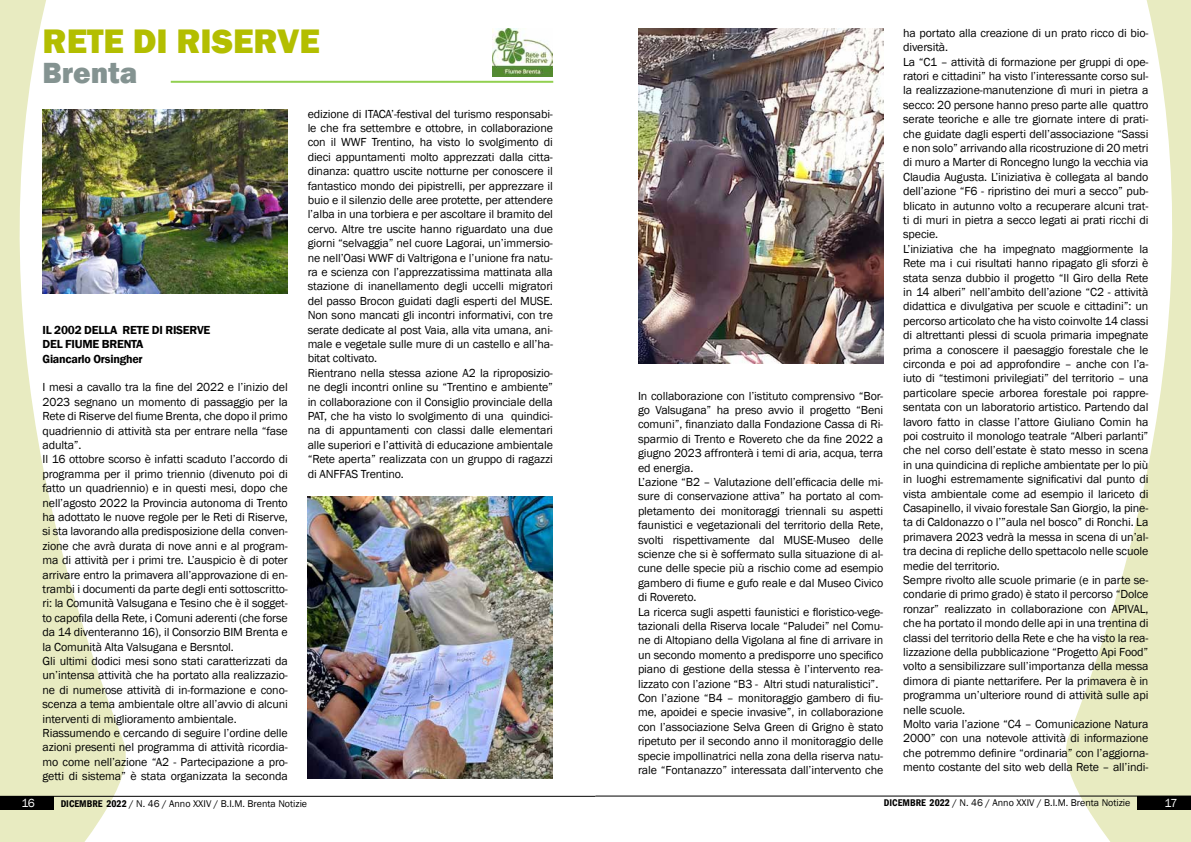
<style>
.page{position:relative;width:1191px;height:842px;background:#fff}
.page>*{position:absolute;margin:0;border:0;box-sizing:border-box;transform-origin:0 0}
.t1{font:800 35px "Franklin Gothic";color:#b3be00}
.t2{font:800 30px "Franklin Gothic";color:#849391}
.t3{font:12px/14.4px "Franklin Gothic";letter-spacing:-.01em;color:#000}
.t4{font:600 12px/14.4px "Franklin Gothic";letter-spacing:-.02em;color:#000}
.t5{font:12px "Franklin Gothic";color:#fff}
.t6{font:10px "Franklin Gothic";color:#000}
.s1{font-weight:600;font-stretch:condensed}
</style>
<div class="page">
<svg style="left:0;top:0;width:251px;height:842px"></svg>
<svg style="left:940px;top:0;width:251px;height:842px"></svg>
<hr style="left:595px;top:796px;width:596px;height:1px;background:#000">
<div style="left:1137px;top:796px;width:54px;height:13px;background:#000"></div>
<hr style="left:0;top:796px;width:595px;height:1px;background:#000">
<div style="left:0;top:796px;width:54px;height:13px;background:#000"></div>
<svg style="left:171px;top:80px;width:382px;height:3px"></svg>
<img style="left:492px;top:28px;width:61px;height:48px">
<img style="left:43px;top:109px;width:245px;height:184px">
<img style="left:308px;top:496px;width:245px;height:283px">
<img style="left:638px;top:28px;width:245px;height:336px">
<h1 class="t1" style="left:43px;top:18px;width:279px">RETE DI RISERVE</h1>
<h2 class="t2" style="left:43px;top:53px;width:96px">Brenta</h2>
<p class="t4" style="left:43px;top:323px;width:169px">IL 2002 DELLA RETE DI RISERVE<br>DEL FIUME BRENTA<br>Giancarlo Orsingher</p>
<p class="t3" style="left:43px;top:380px;width:247px">I mesi a cavallo tra la fine del 2022 e l’inizio del 2023 segnano un momento di passaggio per la Rete di Riserve del fiume Brenta, che dopo il primo quadriennio di attività sta per entrare nella “fase adulta”.<br>Il 16 ottobre scorso è infatti scaduto l’accordo di programma per il primo triennio (divenuto poi di fatto un quadriennio) e in questi mesi, dopo che nell’agosto 2022 la Provincia autonoma di Trento ha adottato le nuove regole per le Reti di Riserve, si sta lavorando alla predisposizione della conven&shy;zione che avrà durata di nove anni e al program&shy;ma di attività per i primi tre. L’auspicio è di poter arrivare entro la primavera all’approvazione di en&shy;trambi i documenti da parte degli enti sottoscritto&shy;ri: la Comunità Valsugana e Tesino che è il sogget&shy;to capofila della Rete, i Comuni aderenti (che forse da 14 diventeranno 16), il Consorzio BIM Brenta e la Comunità Alta Valsugana e Bersntol.<br>Gli ultimi dodici mesi sono stati caratterizzati da un’intensa attività che ha portato alla realizzazio&shy;ne di numerose attività di in-formazione e cono&shy;scenza a tema ambientale oltre all’avvio di alcuni interventi di miglioramento ambientale.<br>Riassumendo e cercando di seguire l’ordine delle azioni presenti nel programma di attività ricordia&shy;mo come nell’azione “A2 - Partecipazione a pro&shy;getti di sistema” è stata organizzata la seconda</p>
<p class="t3" style="left:308px;top:107px;width:247px">edizione di ITACA’-festival del turismo responsabi&shy;le che fra settembre e ottobre, in collaborazione con il WWF Trentino, ha visto lo svolgimento di dieci appuntamenti molto apprezzati dalla citta&shy;dinanza: quattro uscite notturne per conoscere il fantastico mondo dei pipistrelli, per apprezzare il buio e il silenzio delle aree protette, per attendere l’alba in una torbiera e per ascoltare il bramito del cervo. Altre tre uscite hanno riguardato una due giorni “selvaggia” nel cuore Lagorai, un’immersio&shy;ne nell’Oasi WWF di Valtrigona e l’unione fra natu&shy;ra e scienza con l’apprezzatissima mattinata alla stazione di inanellamento degli uccelli migratori del passo Brocon guidati dagli esperti del MUSE.<br>Non sono mancati gli incontri informativi, con tre serate dedicate al post Vaia, alla vita umana, ani&shy;male e vegetale sulle mure di un castello e all’ha&shy;bitat coltivato.<br>Rientrano nella stessa azione A2 la riproposizio&shy;ne degli incontri online su “Trentino e ambiente” in collaborazione con il Consiglio provinciale della PAT, che ha visto lo svolgimento di una quindici&shy;na di appuntamenti con classi dalle elementari alle superiori e l’attività di educazione ambientale “Rete aperta” realizzata con un gruppo di ragazzi di ANFFAS Trentino.</p>
<p class="t3" style="left:638px;top:389px;width:247px">In collaborazione con l’istituto comprensivo “Bor&shy;go Valsugana” ha preso avvio il progetto “Beni comuni”, finanziato dalla Fondazione Cassa di Ri&shy;sparmio di Trento e Rovereto che da fine 2022 a giugno 2023 affronterà i temi di aria, acqua, terra ed energia.<br>L’azione “B2 – Valutazione dell’efficacia delle mi&shy;sure di conservazione attiva” ha portato al com&shy;pletamento dei monitoraggi triennali su aspetti faunistici e vegetazionali del territorio della Rete, svolti rispettivamente dal MUSE-Museo delle scienze che si è soffermato sulla situazione di al&shy;cune delle specie più a rischio come ad esempio gambero di fiume e gufo reale e dal Museo Civico di Rovereto.<br>La ricerca sugli aspetti faunistici e floristico-vege&shy;tazionali della Riserva locale “Paludei” nel Comu&shy;ne di Altopiano della Vigolana al fine di arrivare in un secondo momento a predisporre uno specifico piano di gestione della stessa è l’intervento rea&shy;lizzato con l’azione “B3 - Altri studi naturalistici”.<br>Con l’azione “B4 – monitoraggio gambero di fiu&shy;me, apoidei e specie invasive”, in collaborazione con l’associazione Selva Green di Grigno è stato ripetuto per il secondo anno il monitoraggio delle specie impollinatrici nella zona della riserva natu&shy;rale “Fontanazzo” interessata dall’intervento che</p>
<p class="t3" style="left:903px;top:26px;width:247px">ha portato alla creazione di un prato ricco di bio&shy;diversità.<br>La “C1 – attività di formazione per gruppi di ope&shy;ratori e cittadini” ha visto l’interessante corso sul&shy;la realizzazione-manutenzione dì muri in pietra a secco: 20 persone hanno preso parte alle quattro serate teoriche e alle tre giornate intere di prati&shy;che guidate dagli esperti dell’associazione “Sassi e non solo” arrivando alla ricostruzione di 20 metri di muro a Marter di Roncegno lungo la vecchia via Claudia Augusta. L’iniziativa è collegata al bando dell’azione “F6 - ripristino dei muri a secco” pub&shy;blicato in autunno volto a recuperare alcuni trat&shy;ti di muri in pietra a secco legati ai prati ricchi di specie.<br>L’iniziativa che ha impegnato maggiormente la Rete ma i cui risultati hanno ripagato gli sforzi è stata senza dubbio il progetto “Il Giro della Rete in 14 alberi” nell’ambito dell’azione “C2 - attività didattica e divulgativa per scuole e cittadini”: un percorso articolato che ha visto coinvolte 14 classi di altrettanti plessi di scuola primaria impegnate prima a conoscere il paesaggio forestale che le circonda e poi ad approfondire – anche con l’a&shy;iuto di “testimoni privilegiati” del territorio – una particolare specie arborea forestale poi rappre&shy;sentata con un laboratorio artistico. Partendo dal lavoro fatto in classe l’attore Giuliano Comin ha poi costruito il monologo teatrale “Alberi parlanti” che nel corso dell’estate è stato messo in scena in una quindicina di repliche ambientate per lo più in luoghi estremamente significativi dal punto di vista ambientale come ad esempio il lariceto di Casapinello, il vivaio forestale San Giorgio, la pine&shy;ta di Caldonazzo o l’”aula nel bosco” di Ronchi. La primavera 2023 vedrà la messa in scena di un’al&shy;tra decina di repliche dello spettacolo nelle scuole medie del territorio.<br>Sempre rivolto alle scuole primarie (e in parte se&shy;condarie di primo grado) è stato il percorso “Dolce ronzar” realizzato in collaborazione con APIVAL, che ha portato il mondo delle api in una trentina di classi del territorio della Rete e che ha visto la rea&shy;lizzazione della pubblicazione “Progetto Api Food” volto a sensibilizzare sull’importanza della messa dimora di piante nettarifere. Per la primavera è in programma un’ulteriore round di attività sulle api nelle scuole.<br>Molto varia l’azione “C4 – Comunicazione Natura 2000” con una notevole attività di informazione che potremmo definire “ordinaria” con l’aggiorna&shy;mento costante del sito web della Rete – all’indi-</p>
<p class="t5" style="left:21px;top:795px;width:15px">16</p>
<p class="t6" style="left:61px;top:797px;width:248px"><span class="s1">DICEMBRE 2022</span> / N. 46 / Anno XXIV / B.I.M. Brenta Notizie</p>
<p class="t6" style="left:884px;top:796px;width:248px"><span class="s1">DICEMBRE 2022</span> / N. 46 / Anno XXIV / B.I.M. Brenta Notizie</p>
<p class="t5" style="left:1164px;top:795px;width:15px">17</p>
</div>
